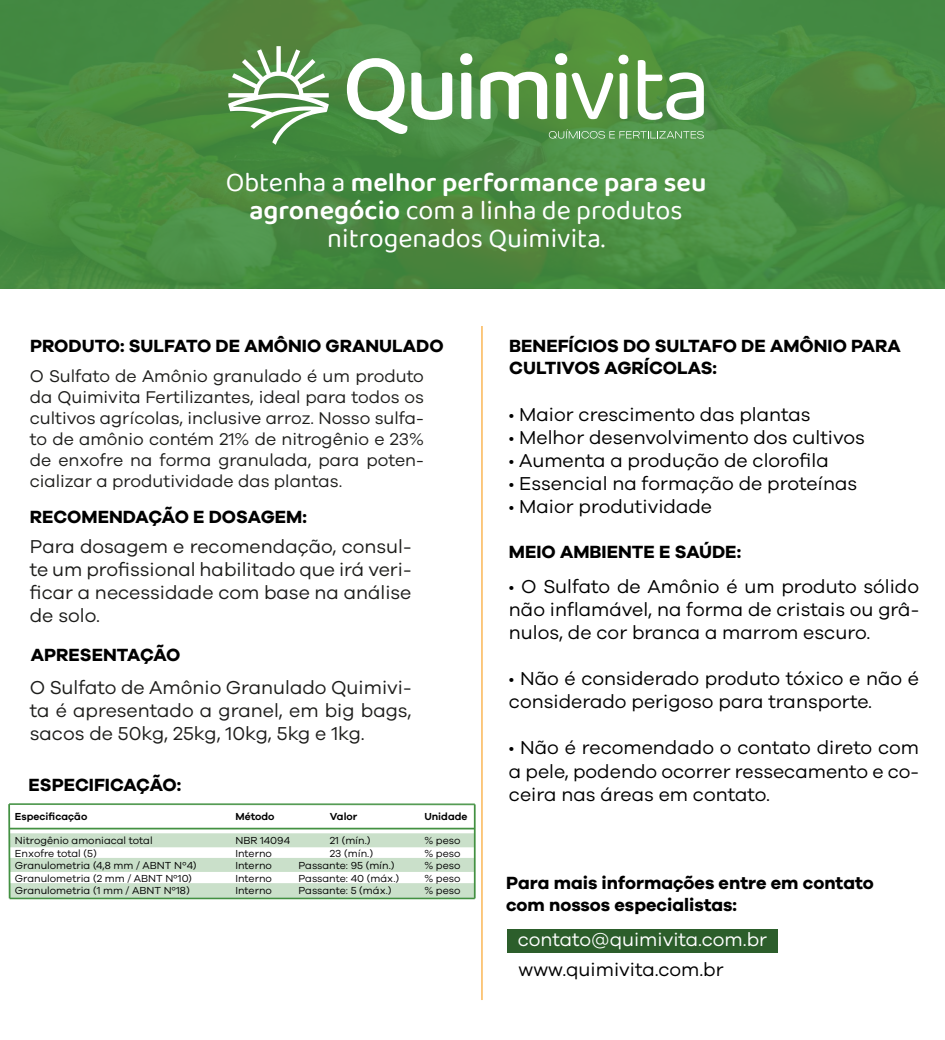
<style>
.page{position:relative;width:945px;height:1040px;background:#fff}
.page>*{position:absolute;margin:0;border:0;box-sizing:border-box;transform-origin:0 0}
.t1{font:27.12px/28px "Baloo 2";color:#fff;text-align:center}
.t2{font:19.25px/23.1px "Galano Grotesque";color:#000;text-align:justify}
.t3{font:19.25px/23.1px "Galano Grotesque";color:#1d1d1b;text-align:justify}
.t4{font:19.25px "Galano Grotesque";color:#fff}
.t5{font:700 18.2px/21.9px "Galano Grotesque";color:#000}
.t6{font:17.5px/21px "Galano Grotesque";color:#1d1d1b;text-align:justify}
.t7{font:10.5px "Galano Grotesque";color:#000}
.t8{font:600 10.5px "Galano Grotesque";color:#000}
.s1{font-weight:600}
.s2{font-family:"Myriad Pro"}
</style>
<div class="page">
<div style="left:9px;top:882px;width:466px;height:14px;background:#cae0ca"></div>
<div style="left:9px;top:857px;width:466px;height:14px;background:#cae0ca"></div>
<div style="left:9px;top:833px;width:466px;height:14px;background:#cae0ca"></div>
<div style="left:507px;top:928px;width:270px;height:24px;background:#2c5e2b"></div>
<svg style="left:0;top:0;width:945px;height:289px;fill:#498b40"></svg>
<svg style="left:228px;top:46px;width:101px;height:99px"></svg>
<svg style="left:549px;top:129px;width:155px;height:9px"></svg>
<svg style="left:347px;top:58px;width:105px;height:76px"></svg>
<svg style="left:460px;top:53px;width:12px;height:66px"></svg>
<svg style="left:480px;top:72px;width:67px;height:47px"></svg>
<svg style="left:555px;top:53px;width:73px;height:66px"></svg>
<svg style="left:638px;top:60px;width:66px;height:60px"></svg>
<hr style="left:482px;top:326px;width:1px;height:673px;background:#f99300">
<hr style="left:9px;top:803px;width:466px;height:2px;background:#439142">
<svg style="left:8px;top:803px;width:3px;height:96px"></svg>
<hr style="left:10px;top:897px;width:465px;height:2px;background:#439142">
<hr style="left:474px;top:804px;width:2px;height:94px;background:#439142">
<hr style="left:9px;top:827px;width:466px;height:2px;background:#439142">
<h1 class="t1" style="left:226px;top:169px;width:482px">Obtenha a <span class="s1">melhor performance para seu agronegócio</span> com a linha de produtos nitrogenados Quimivita.</h1>
<p class="t5" style="left:30px;top:334px;width:415px">PRODUTO: SULFATO DE AMÔNIO GRANULADO</p>
<p class="t6" style="left:30px;top:365px;width:396px">O Sulfato de Amônio granulado é um produto da Quimivita Fertilizantes, ideal para todos os cultivos agrícolas, inclusive arroz. Nosso sulfa&shy;to de amônio contém 21% de nitrogênio e 23% de enxofre na forma granulada, para poten&shy;cializar a produtividade das plantas.</p>
<p class="t5" style="left:30px;top:505px;width:279px">RECOMENDAÇÃO E DOSAGEM:</p>
<p class="t3" style="left:30px;top:534px;width:383px">Para dosagem e recomendação, consul&shy;te um profissional habilitado que irá veri&shy;ficar a necessidade com base na análise de solo.</p>
<p class="t5" style="left:31px;top:642px;width:151px">APRESENTAÇÃO</p>
<p class="t3" style="left:30px;top:675px;width:383px">O Sulfato de Amônio Granulado Quimivi&shy;ta é apresentado a granel, em big bags, sacos de 50kg, 25kg, 10kg, 5kg e 1kg.</p>
<p class="t5" style="left:29px;top:773px;width:154px">ESPECIFICAÇÃO:</p>
<p class="t8" style="left:15px;top:809px;width:74px">Especificação</p>
<p class="t8" style="left:235px;top:809px;width:41px">Método</p>
<p class="t8" style="left:330px;top:809px;width:29px">Valor</p>
<p class="t8" style="left:424px;top:809px;width:45px">Unidade</p>
<p class="t7" style="left:15px;top:834px;width:139px">Nitrogênio amoniacal total</p>
<p class="t7" style="left:235px;top:834px;width:56px">NBR 14094</p>
<p class="t7" style="left:330px;top:834px;width:42px">21 (mín.)</p>
<p class="t7" style="left:424px;top:834px;width:38px">% peso</p>
<p class="t7" style="left:15px;top:846px;width:83px">Enxofre total (5)</p>
<p class="t7" style="left:235px;top:846px;width:38px">Interno</p>
<p class="t7" style="left:330px;top:846px;width:45px">23 (mín.)</p>
<p class="t7" style="left:424px;top:846px;width:38px">% peso</p>
<p class="t7" style="left:15px;top:859px;width:183px">Granulometria (4,8 mm / ABNT Nº4)</p>
<p class="t7" style="left:235px;top:859px;width:38px">Interno</p>
<p class="t7" style="left:298px;top:859px;width:98px">Passante: 95 (mín.)</p>
<p class="t7" style="left:424px;top:859px;width:38px">% peso</p>
<p class="t7" style="left:15px;top:871px;width:178px">Granulometria (2 mm / ABNT Nº10)</p>
<p class="t7" style="left:235px;top:871px;width:38px">Interno</p>
<p class="t7" style="left:298px;top:871px;width:102px">Passante: 40 (máx.)</p>
<p class="t7" style="left:424px;top:871px;width:38px">% peso</p>
<p class="t7" style="left:15px;top:884px;width:176px">Granulometria (1 mm / ABNT Nº18)</p>
<p class="t7" style="left:235px;top:884px;width:38px">Interno</p>
<p class="t7" style="left:298px;top:884px;width:95px">Passante: 5 (máx.)</p>
<p class="t7" style="left:424px;top:884px;width:38px">% peso</p>
<p class="t5" style="left:509px;top:334px;width:393px">BENEFÍCIOS DO SULTAFO DE AMÔNIO PARA<br>CULTIVOS AGRÍCOLAS:</p>
<p class="t2" style="left:509px;top:402px;width:303px"><span class="s2">•</span> Maior crescimento das plantas</p>
<p class="t2" style="left:509px;top:425px;width:357px"><span class="s2">•</span> Melhor desenvolvimento dos cultivos</p>
<p class="t2" style="left:509px;top:448px;width:321px"><span class="s2">•</span> Aumenta a produção de clorofila</p>
<p class="t2" style="left:509px;top:471px;width:350px"><span class="s2">•</span> Essencial na formação de proteínas</p>
<p class="t2" style="left:509px;top:494px;width:205px"><span class="s2">•</span> Maior produtividade</p>
<p class="t5" style="left:509px;top:540px;width:234px">MEIO AMBIENTE E SAÚDE:</p>
<p class="t2" style="left:509px;top:574px;width:412px"><span class="s2">•</span> O Sulfato de Amônio é um produto sólido não inflamável, na forma de cristais ou grâ&shy;nulos, de cor branca a marrom escuro.</p>
<p class="t2" style="left:509px;top:666px;width:412px"><span class="s2">•</span> Não é considerado produto tóxico e não é considerado perigoso para transporte.</p>
<p class="t2" style="left:509px;top:735px;width:412px"><span class="s2">•</span> Não é recomendado o contato direto com a pele, podendo ocorrer ressecamento e co&shy;ceira nas áreas em contato.</p>
<p class="t5" style="left:506px;top:871px;width:369px">Para mais informações entre em contato com nossos especialistas:</p>
<p class="t4" style="left:518px;top:927px;width:251px">contato@quimivita.com.br</p>
<p class="t2" style="left:519px;top:957px;width:207px">www.quimivita.com.br</p>
</div>
